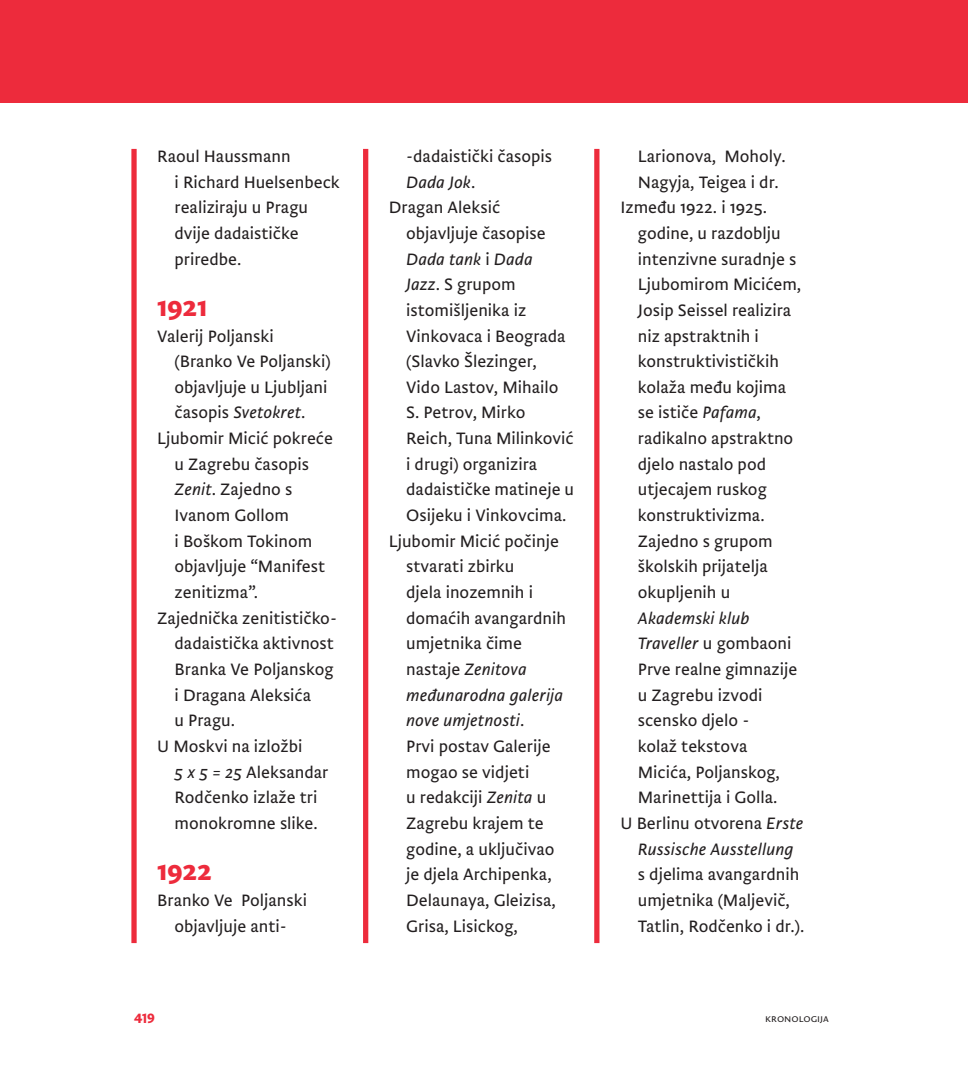
<style>
.page{position:relative;width:968px;height:1092px;background:#fff}
.page>*{position:absolute;margin:0;border:0;box-sizing:border-box;transform-origin:0 0}
.t1{font:700 28px "Brioni Sans Std";color:#ed2b3c}
.t2{font:300 17.15px/25.7px "Brioni Sanst Std";color:#231f20}
.t3{font:italic 300 17.15px/25.7px "Brioni Sans Std";color:#231f20}
.t4{font:700 14px "Brioni Sans Std";color:#ed2b3c}
.t5{font:300 10.5px "Brioni Sanst Std";color:#231f20}
.s1{font-family:"Brioni Sanst Std";font-style:normal}
.s2{font-family:"Brioni Sans Std";font-style:italic}
</style>
<div class="page">
<div style="left:131px;top:149px;width:6px;height:794px;background:#ed2b3c"></div>
<div style="left:363px;top:149px;width:5px;height:794px;background:#ed2b3c"></div>
<div style="left:594px;top:149px;width:5px;height:794px;background:#ed2b3c"></div>
<div style="left:0;top:0;width:967px;height:103px;background:#ed2b3c"></div>
<p class="t2" style="left:174px;top:143px;width:167px;text-indent:-17px">Raoul Haussmann<br>i Richard Huelsenbeck realiziraju u Pragu dvije dadaističke priredbe.</p>
<h1 class="t1" style="left:157px;top:285px;width:52px">1921</h1>
<p class="t2" style="left:174px;top:322px;width:158px;text-indent:-17px">Valerij Poljanski (Branko Ve Poljanski) objavljuje u Ljubljani</p>
<p class="t3" style="left:174px;top:399px;width:132px"><span class="s1">časopis</span> Svetokret<span class="s1">.</span></p>
<p class="t2" style="left:157px;top:425px;width:177px">Ljubomir Micić pokreće</p>
<p class="t2" style="left:174px;top:450px;width:136px">u Zagrebu časopis</p>
<p class="t2" style="left:174px;top:476px;width:119px"><span class="s2">Zenit</span>. Zajedno s</p>
<p class="t2" style="left:174px;top:501px;width:116px">Ivanom Gollom</p>
<p class="t2" style="left:174px;top:527px;width:139px">i Boškom Tokinom</p>
<p class="t2" style="left:174px;top:553px;width:152px">objavljuje “Manifest</p>
<p class="t2" style="left:174px;top:578px;width:85px">zenitizma”.</p>
<p class="t2" style="left:157px;top:604px;width:181px">Zajednička zenitističko-</p>
<p class="t2" style="left:174px;top:630px;width:161px">dadaistička aktivnost</p>
<p class="t2" style="left:174px;top:655px;width:160px">Branka Ve Poljanskog</p>
<p class="t2" style="left:174px;top:681px;width:138px">i Dragana Aleksića</p>
<p class="t2" style="left:174px;top:707px;width:62px">u Pragu.</p>
<p class="t2" style="left:157px;top:732px;width:147px">U Moskvi na izložbi</p>
<p class="t2" style="left:174px;top:758px;width:155px"><span class="s2">5 x 5 = 25</span> Aleksandar</p>
<p class="t2" style="left:174px;top:783px;width:144px">Rodčenko izlaže tri</p>
<p class="t2" style="left:174px;top:809px;width:145px">monokromne slike.</p>
<h1 class="t1" style="left:157px;top:849px;width:56px">1922</h1>
<p class="t2" style="left:157px;top:886px;width:151px;text-align:center">Branko Ve Poljanski objavljuje anti-</p>
<p class="t2" style="left:406px;top:143px;width:147px">-dadaistički časopis</p>
<p class="t3" style="left:406px;top:168px;width:71px">Dada Jok<span class="s1">.</span></p>
<p class="t2" style="left:406px;top:194px;width:141px;text-indent:-17px">Dragan Aleksić objavljuje časopise</p>
<p class="t3" style="left:406px;top:245px;width:128px">Dada tank <span class="s1">i</span> Dada</p>
<p class="t2" style="left:406px;top:271px;width:111px"><span class="s2">Jazz</span>. S grupom</p>
<p class="t2" style="left:406px;top:296px;width:122px">istomišljenika iz</p>
<p class="t2" style="left:406px;top:322px;width:161px">Vinkovaca i Beograda</p>
<p class="t2" style="left:406px;top:348px;width:132px">(Slavko Šlezinger,</p>
<p class="t2" style="left:406px;top:373px;width:154px">Vido Lastov, Mihailo</p>
<p class="t2" style="left:406px;top:399px;width:121px">S. Petrov, Mirko</p>
<p class="t2" style="left:406px;top:425px;width:169px">Reich, Tuna Milinković</p>
<p class="t2" style="left:406px;top:450px;width:133px">i drugi) organizira</p>
<p class="t2" style="left:406px;top:476px;width:169px">dadaističke matineje u</p>
<p class="t2" style="left:406px;top:501px;width:162px">Osijeku i Vinkovcima.</p>
<p class="t2" style="left:389px;top:527px;width:172px">Ljubomir Micić počinje</p>
<p class="t2" style="left:406px;top:553px;width:110px">stvarati zbirku</p>
<p class="t2" style="left:406px;top:578px;width:128px">djela inozemnih i</p>
<p class="t2" style="left:406px;top:604px;width:161px">domaćih avangardnih</p>
<p class="t2" style="left:406px;top:630px;width:117px">umjetnika čime</p>
<p class="t3" style="left:406px;top:655px;width:158px"><span class="s1">nastaje</span> Zenitova međunarodna galerija nove umjetnosti<span class="s1">.</span></p>
<p class="t2" style="left:406px;top:732px;width:151px">Prvi postav Galerije mogao se vidjeti<br>u redakciji <span class="s2">Zenita</span> u<br>Zagrebu krajem te godine, a uključivao je djela Archipenka,<br>Delaunaya, Gleizisa,<br>Grisa, Lisickog,</p>
<p class="t2" style="left:637px;top:143px;width:149px">Larionova, Moholy.</p>
<p class="t2" style="left:637px;top:168px;width:142px">Nagyja, Teigea i dr.</p>
<p class="t2" style="left:620px;top:194px;width:148px">Između 1922. i 1925.</p>
<p class="t2" style="left:637px;top:219px;width:144px">godine, u razdoblju</p>
<p class="t2" style="left:637px;top:245px;width:160px">intenzivne suradnje s</p>
<p class="t2" style="left:637px;top:271px;width:165px">Ljubomirom Micićem,</p>
<p class="t2" style="left:637px;top:296px;width:155px">Josip Seissel realizira</p>
<p class="t2" style="left:637px;top:322px;width:122px">niz apstraktnih i</p>
<p class="t2" style="left:637px;top:348px;width:142px">konstruktivističkih</p>
<p class="t2" style="left:637px;top:373px;width:150px">kolaža među kojima</p>
<p class="t2" style="left:637px;top:399px;width:125px">se ističe <span class="s2">Pafama</span>,</p>
<p class="t2" style="left:637px;top:425px;width:157px">radikalno apstraktno</p>
<p class="t2" style="left:637px;top:450px;width:130px">djelo nastalo pod</p>
<p class="t2" style="left:637px;top:476px;width:130px">utjecajem ruskog</p>
<p class="t2" style="left:637px;top:501px;width:128px">konstruktivizma.</p>
<p class="t2" style="left:637px;top:527px;width:136px">Zajedno s grupom</p>
<p class="t2" style="left:637px;top:553px;width:131px">školskih prijatelja</p>
<p class="t2" style="left:637px;top:578px;width:94px">okupljenih u</p>
<p class="t3" style="left:637px;top:604px;width:155px">Akademski klub<br>Traveller <span class="s1">u gombaoni</span></p>
<p class="t2" style="left:637px;top:655px;width:161px">Prve realne gimnazije</p>
<p class="t2" style="left:637px;top:681px;width:126px">u Zagrebu izvodi</p>
<p class="t2" style="left:637px;top:707px;width:113px">scensko djelo -</p>
<p class="t2" style="left:637px;top:732px;width:111px">kolaž tekstova</p>
<p class="t2" style="left:637px;top:758px;width:144px">Micića, Poljanskog,</p>
<p class="t2" style="left:637px;top:783px;width:141px">Marinettija i Golla.</p>
<p class="t2" style="left:620px;top:809px;width:184px">U Berlinu otvorena <span class="s2">Erste</span></p>
<p class="t3" style="left:637px;top:835px;width:157px">Russische Ausstellung</p>
<p class="t2" style="left:637px;top:860px;width:168px">s djelima avangardnih umjetnika (Maljevič,<br>Tatlin, Rodčenko i dr.).</p>
<p class="t4" style="left:134px;top:1007px;width:22px">419</p>
<p class="t5" style="left:765px;top:1011px;width:65px">kronologija</p>
</div>
